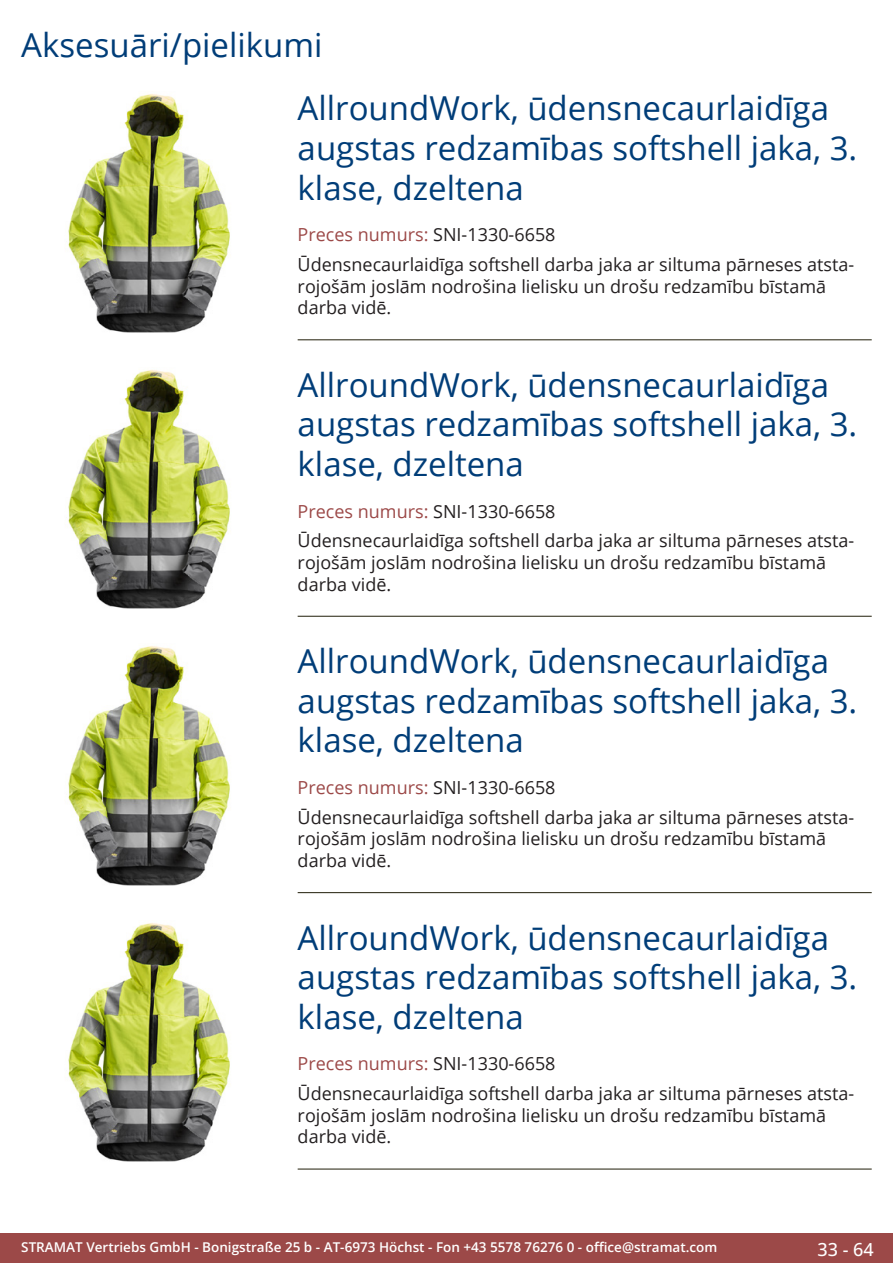
<style>
.page{position:relative;width:893px;height:1263px;background:#fff}
.page>*{position:absolute;margin:0;border:0;box-sizing:border-box;transform-origin:0 0}
.Produkttitel{font:33px/39.6px "Open Sans";color:#003d78}
.RastTitel{font:33px "Open Sans";color:#003d78}
.Beschreibung_Text{font:18px/21.6px "Open Sans";color:#231f20}
.TechDaten_Überschrif{font:18px "Open Sans";color:#9c4948}
.t1{font:500 18px "Open Sans";color:#fff}
.t2{font:600 13.5px "Open Sans";color:#fff}
.s1{color:#231f20}
</style>
<div class="page">
<div style="left:0;top:1233px;width:893px;height:30px;background:#9c4948"></div>
<hr style="left:298px;top:340px;width:574px;height:1px;background:#201d08">
<hr style="left:298px;top:616px;width:574px;height:1px;background:#201d08">
<hr style="left:298px;top:892px;width:574px;height:1px;background:#201d08">
<hr style="left:298px;top:1169px;width:574px;height:1px;background:#201d08">
<img style="left:68px;top:94px;width:162px;height:239px">
<img style="left:68px;top:370px;width:162px;height:239px">
<img style="left:68px;top:646px;width:162px;height:240px">
<img style="left:68px;top:923px;width:162px;height:239px">
<p class="RastTitel" style="left:21px;top:22px;width:303px">Aksesuāri/pielikumi</p>
<p class="Produkttitel" style="left:298px;top:88px;width:561px">AllroundWork, ūdensnecaurlaidīga augstas redzamības softshell jaka, 3. klase, dzeltena</p>
<p class="TechDaten_Überschrif" style="left:298px;top:222px;width:259px">Preces numurs: <span class="s1">SNI-1330-6658</span></p>
<p class="Beschreibung_Text" style="left:298px;top:253px;width:557px">Ūdensnecaurlaidīga softshell darba jaka ar siltuma pārneses atsta&shy;rojošām joslām nodrošina lielisku un drošu redzamību bīstamā darba vidē.</p>
<p class="Produkttitel" style="left:298px;top:364px;width:561px">AllroundWork, ūdensnecaurlaidīga augstas redzamības softshell jaka, 3. klase, dzeltena</p>
<p class="TechDaten_Überschrif" style="left:298px;top:499px;width:259px">Preces numurs: <span class="s1">SNI-1330-6658</span></p>
<p class="Beschreibung_Text" style="left:298px;top:530px;width:557px">Ūdensnecaurlaidīga softshell darba jaka ar siltuma pārneses atsta&shy;rojošām joslām nodrošina lielisku un drošu redzamību bīstamā darba vidē.</p>
<p class="Produkttitel" style="left:298px;top:640px;width:561px">AllroundWork, ūdensnecaurlaidīga augstas redzamības softshell jaka, 3. klase, dzeltena</p>
<p class="TechDaten_Überschrif" style="left:298px;top:775px;width:259px">Preces numurs: <span class="s1">SNI-1330-6658</span></p>
<p class="Beschreibung_Text" style="left:298px;top:806px;width:557px">Ūdensnecaurlaidīga softshell darba jaka ar siltuma pārneses atsta&shy;rojošām joslām nodrošina lielisku un drošu redzamību bīstamā darba vidē.</p>
<p class="Produkttitel" style="left:298px;top:917px;width:561px">AllroundWork, ūdensnecaurlaidīga augstas redzamības softshell jaka, 3. klase, dzeltena</p>
<p class="TechDaten_Überschrif" style="left:298px;top:1051px;width:259px">Preces numurs: <span class="s1">SNI-1330-6658</span></p>
<p class="Beschreibung_Text" style="left:298px;top:1082px;width:557px">Ūdensnecaurlaidīga softshell darba jaka ar siltuma pārneses atsta&shy;rojošām joslām nodrošina lielisku un drošu redzamību bīstamā darba vidē.</p>
<p class="t2" style="left:21px;top:1238px;width:698px">STRAMAT Vertriebs GmbH - Bonigstraße 25 b - AT-6973 Höchst - Fon +43 5578 76276 0 - office@stramat.com</p>
<p class="t1" style="left:817px;top:1237px;width:58px">33 - 64</p>
</div>
